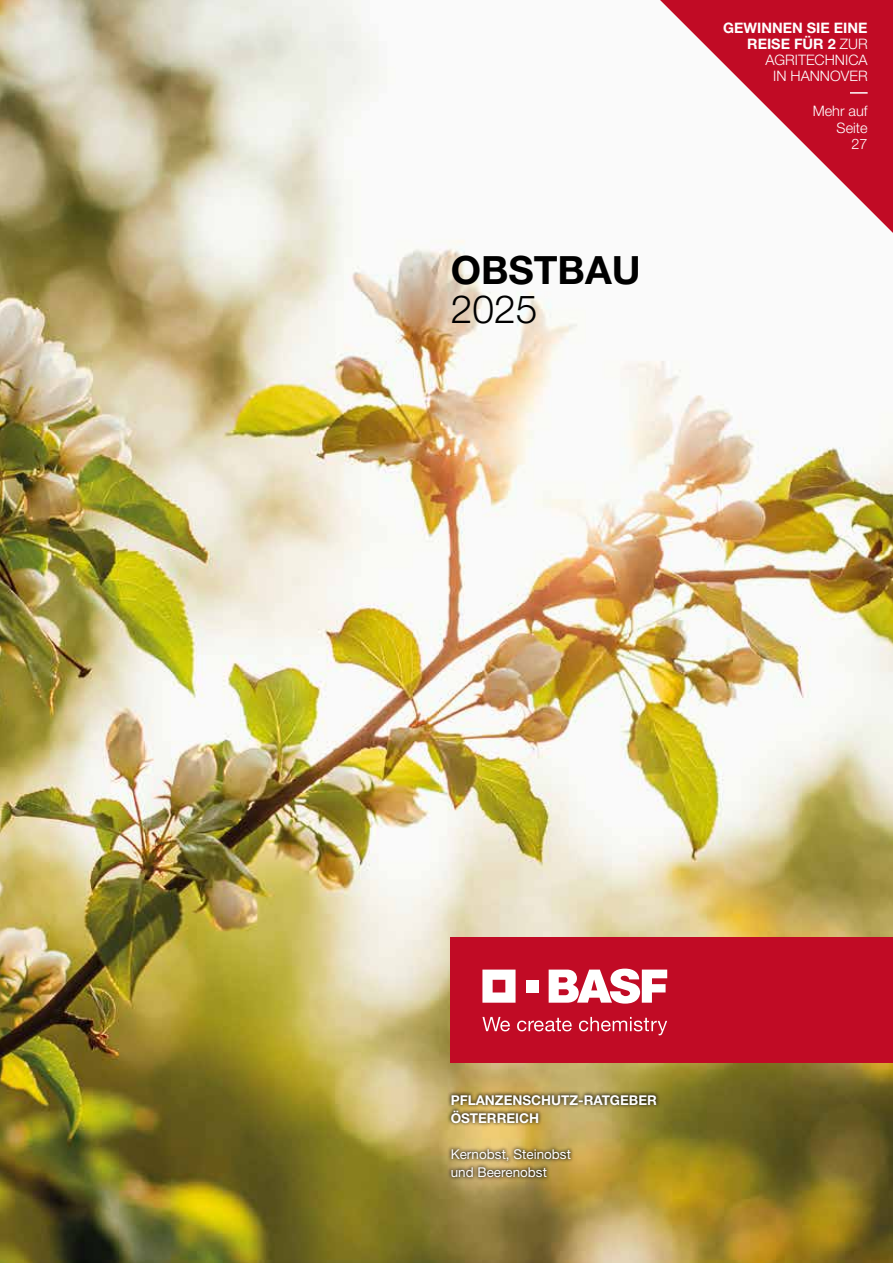
<style>
.page{position:relative;width:893px;height:1263px;background:#fff}
.page>*{position:absolute;margin:0;border:0;box-sizing:border-box;transform-origin:0 0}
.t1{font:700 39px "Helvetica Neue LT Std";color:#000}
.t2{font:300 39px "Helvetica Neue LT Std";color:#000}
.t3{font:300 14.4px/16px "Helvetica Neue LT Std";color:#fff;text-align:right}
.t4{font:700 13.5px/18px "Helvetica Neue LT Std";color:#fff}
.t5{font:13.5px/18px "Helvetica Neue LT Std";color:#fff}
.s1{font-weight:700}
</style>
<div class="page">
<img style="left:0;top:0;width:893px;height:1263px">
<div style="left:451px;top:937px;width:442px;height:126px;background:#c10b25"></div>
<svg style="left:482px;top:969px;width:34px;height:34px"></svg>
<div style="left:526px;top:980px;width:12px;height:12px;background:#fff"></div>
<svg style="left:549px;top:968px;width:118px;height:36px"></svg>
<svg style="left:482px;top:1017px;width:28px;height:14px"></svg>
<svg style="left:517px;top:1018px;width:55px;height:13px"></svg>
<svg style="left:579px;top:1017px;width:88px;height:18px"></svg>
<div style="left:447px;top:1090px;width:213px;height:91px;background:#000;opacity:.75"></div>
<svg style="left:660px;top:0;width:233px;height:233px"></svg>
<svg style="left:850px;top:92px;width:18px;height:2px"></svg>
<h1 class="t1" style="left:451px;top:246px;width:192px">OBSTBAU</h1>
<h1 class="t2" style="left:451px;top:285px;width:88px">2025</h1>
<p class="t3" style="left:723px;top:19px;width:146px"><span class="s1">GEWINNEN SIE EINE<br>REISE FÜR 2</span> ZUR<br>AGRITECHNICA<br>IN HANNOVER</p>
<p class="t3" style="left:813px;top:102px;width:56px;line-height:16.5px">Mehr auf<br>Seite<br>27</p>
<p class="t4" style="left:451px;top:1090px;width:208px">PFLANZENSCHUTZ-RATGEBER<br>ÖSTERREICH</p>
<p class="t5" style="left:451px;top:1144px;width:122px">Kernobst, Steinobst und Beerenobst</p>
</div>
